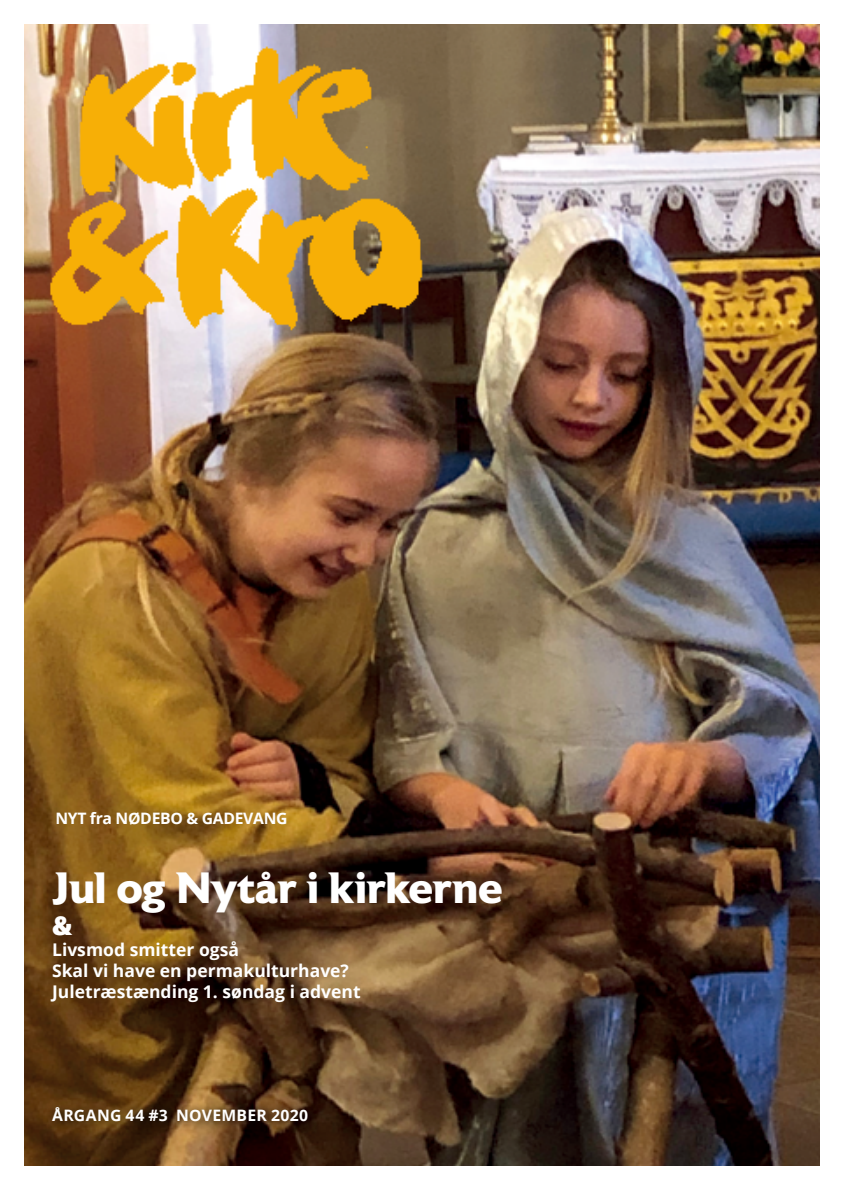
<style>
.page{position:relative;width:844px;height:1191px;background:#fff}
.page>*{position:absolute;margin:0;border:0;box-sizing:border-box;transform-origin:0 0}
.Overskrift{font:700 43.75px "Astoria";letter-spacing:-.01em;color:#fff}
.t1{font:800 26.25px "Astoria";color:#fff}
.t2{font:700 17.5px "Open Sans";color:#fff}
.Brødtekst{font:700 15.75px "Open Sans";letter-spacing:.02em;color:#fff}
.Brødtekst-2{font:700 15.75px "Open Sans";letter-spacing:-.01em;color:#fff}
</style>
<div class="page">
<img style="left:25px;top:25px;width:794px;height:1140px">
<img style="left:25px;top:25px;width:489px;height:331px">
<div style="left:45px;top:1097px;width:275px;height:35px;background:#000;opacity:.75"></div>
<p class="Brødtekst-2" style="left:55px;top:807px;width:234px">NYT fra NØDEBO &amp; GADEVANG</p>
<p class="Overskrift" style="left:52px;top:862px;width:452px">Jul og Nytår i kirkerne</p>
<p class="t1" style="left:52px;top:910px;width:22px">&amp;</p>
<p class="t2" style="left:52px;top:937px;width:188px">Livsmod smitter også</p>
<p class="t2" style="left:52px;top:958px;width:298px">Skal vi have en permakulturhave?</p>
<p class="t2" style="left:52px;top:979px;width:310px">Juletræstænding 1. søndag i advent</p>
<p class="Brødtekst" style="left:52px;top:1104px;width:257px">ÅRGANG 44 #3 NOVEMBER 2020</p>
</div>
